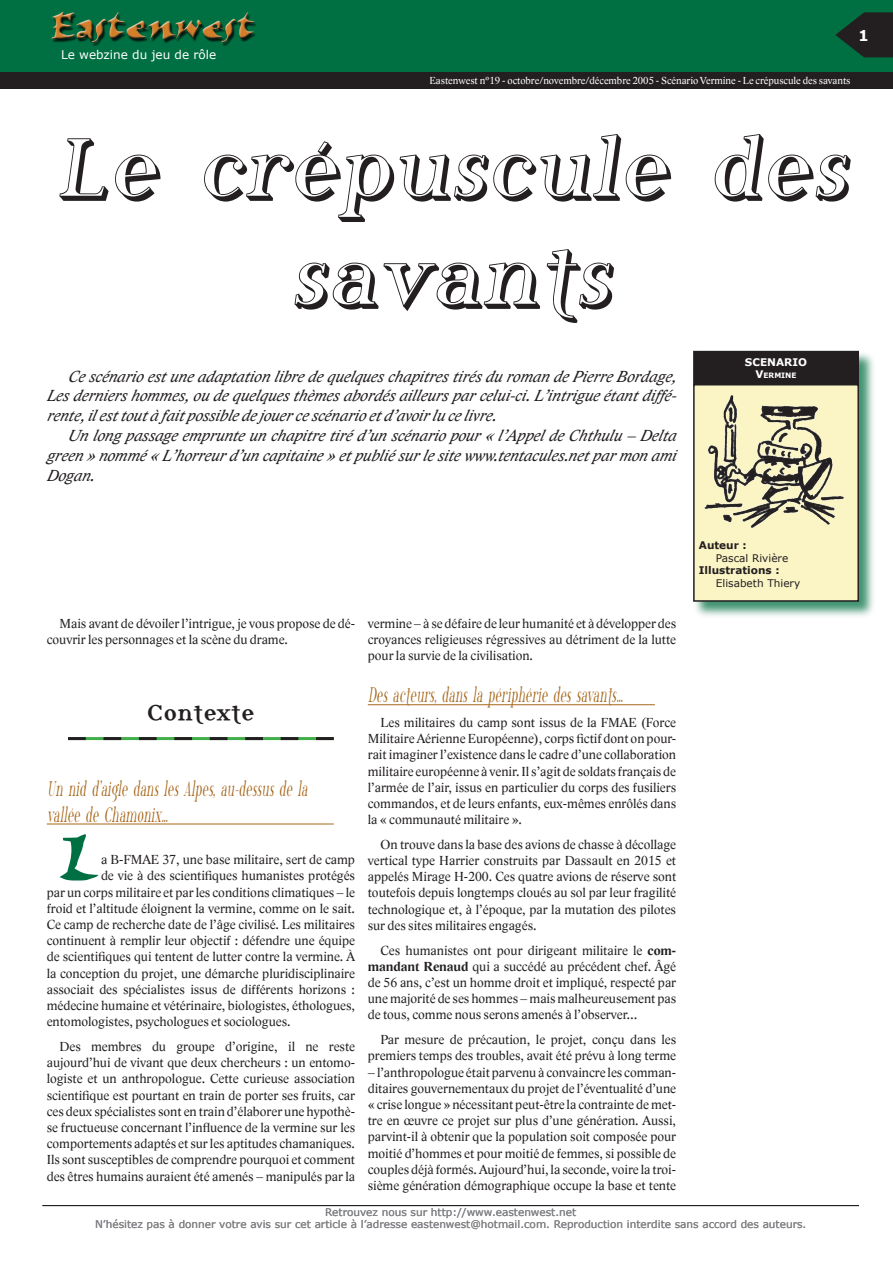
<style>
.page{position:relative;width:893px;height:1263px;background:#fff}
.page>*{position:absolute;margin:0;border:0;box-sizing:border-box;transform-origin:0 0}
.t1{font:90px/108px "Phosphorus Hydride";color:#231f20;text-align:center}
.t2{font:76.35px "Elbjorg Script";color:#006f41}
.t3{font:21px/25.2px "Phosphorus Trichloride";color:#a7661a}
.t4{font:21px "Phosphorus Triselenide";color:#231f20}
.t5{font:italic 16.5px/19.8px "Lido STFCE";color:#231f20}
.t6{font:700 15px "Tahoma";color:#fff}
.t7{font:13.5px/16.2px "Lido STFCE";color:#231f20;text-align:justify}
.t8{font:12px "Verdana";color:#fff}
.t9{font:10.5px/12.6px "Verdana";color:#808285;text-align:center}
.t10{font:10.5px "Lido STFCE";color:#fff}
.t11{font:10.5px "Verdana";color:#231f20}
.t12{font:700 10.5px "Verdana";color:#231f20}
.t13{font:700 10.5px "Verdana";color:#fff}
.t14{font:700 7.35px "Verdana";color:#fff}
.s1{font-size:10.5px}
.s2{font-weight:700}
</style>
<div class="page">
<svg style="left:68px;top:737px;width:266px;height:3px"></svg>
<hr style="left:47px;top:824px;width:287px;height:1px;background:#a7661a">
<hr style="left:368px;top:704px;width:287px;height:1px;background:#a7661a">
<div style="left:1px;top:72px;width:892px;height:17px;background:#231f20"></div>
<div style="left:0;top:0;width:893px;height:72px;background:#006f41"></div>
<img style="left:51px;top:11px;width:205px;height:35px">
<svg style="left:835px;top:12px;width:58px;height:45px"></svg>
<hr style="left:43px;top:1205px;width:816px;height:1px;background:#231f20">
<div style="left:692px;top:350px;width:186px;height:270px;background:#006f41;opacity:.75"></div>
<div style="left:694px;top:352px;width:164px;height:32px;background:#231f20"></div>
<div style="left:693px;top:351px;width:166px;height:34px;border:2px solid #231f20"></div>
<div style="left:694px;top:385px;width:164px;height:216px;background:#fbf5c5"></div>
<div style="left:693px;top:384px;width:166px;height:218px;border:2px solid #231f20"></div>
<img style="left:704px;top:395px;width:140px;height:133px">
<p class="t8" style="left:61px;top:47px;width:157px">Le webzine du jeu de rôle</p>
<p class="t6" style="left:859px;top:25px;width:11px">1</p>
<p class="t10" style="left:429px;top:74px;width:423px">Eastenwest n°19 - octobre/novembre/décembre 2005 - Scénario Vermine - Le crépuscule des savants</p>
<h1 class="t1" style="left:53px;top:118px;width:796px">Le crépuscule des savants</h1>
<p class="t5" style="left:47px;top:366px;width:634px;text-indent:21px">Ce scénario estune adap tation libre de quelqueschap itrestirésdu roman de Pierre Bordage,<br>Lesderniershommes, ou de quelquesthèmesabordésailleursparcelui-ci.L’intrigue étantdiffé&shy;rente, ilesttoutà faitpossible de jouerce scénario etd ’avoirlu ce livre.</p>
<p class="t5" style="left:47px;top:425px;width:634px;text-align:justify;text-indent:21px">Un long passage emp runte un chap itre tiré d ’un scénario pour « l’Appel de Chthulu – Delta green » nommé « L’horreurd ’un capitaine » etpublié surle site www.tentacules.netparmon ami Dogan.</p>
<p class="t13" style="left:745px;top:355px;width:64px">SCENARIO</p>
<p class="t14" style="left:755px;top:371px;width:43px"><span class="s1">V</span>ERMINE</p>
<p class="t7" style="left:47px;top:615px;width:310px;text-indent:13px">Mais avant de dévoiler l’intrigue, je vous propose de dé&shy;couvrir les personnages et la scène du drame.</p>
<h3 class="t4" style="left:147px;top:701px;width:110px">Contexte</h3>
<h3 class="t3" style="left:47px;top:777px;width:262px">Un nid d’aigle dans les Alpes, au-dessus de la vallée de Chamonix…</h3>
<h2 class="t2" style="left:60px;top:817px;width:43px">L</h2>
<p class="t7" style="left:101px;top:852px;width:255px">a B-FMAE 37, une base militaire, sert de camp</p>
<p class="t7" style="left:101px;top:868px;width:255px">de vie à des scientifiques humanistes protégés</p>
<p class="t7" style="left:47px;top:884px;width:310px">par un corps militaire et par les conditions climatiques – le</p>
<p class="t7" style="left:47px;top:900px;width:310px">froid et l’altitude éloignent la vermine, comme on le sait.</p>
<p class="t7" style="left:47px;top:916px;width:310px">Ce camp de recherche date de l’âge civilisé. Les militaires</p>
<p class="t7" style="left:47px;top:933px;width:310px">continuent à remplir leur objectif : défendre une équipe</p>
<p class="t7" style="left:47px;top:949px;width:310px">de scientifiques qui tentent de lutter contre la vermine. À</p>
<p class="t7" style="left:47px;top:965px;width:310px">la conception du projet, une démarche pluridisciplinaire</p>
<p class="t7" style="left:47px;top:981px;width:310px">associait des spécialistes issus de différents horizons :</p>
<p class="t7" style="left:47px;top:997px;width:310px">médecine humaine et vétérinaire, biologistes, éthologues,</p>
<p class="t7" style="left:47px;top:1014px;width:245px">entomologistes, psychologues et sociologues.</p>
<p class="t7" style="left:47px;top:1038px;width:310px;text-indent:13px">Des membres du groupe d’origine, il ne reste aujourd’hui de vivant que deux chercheurs : un entomo&shy;logiste et un anthropologue. Cette curieuse association scientifique est pourtant en train de porter ses fruits, car ces deux spécialistes sont en train d’élaborer une hypothè&shy;se fructueuse concernant l’influence de la vermine sur les comportements adaptés et sur les aptitudes chamaniques.<br>Ils sont susceptibles de comprendre pourquoi et comment des êtres humains auraient été amenés – manipulés par la</p>
<p class="t7" style="left:368px;top:615px;width:310px">vermine – à se défaire de leur humanité et à développer des croyances religieuses régressives au détriment de la lutte pour la survie de la civilisation.</p>
<h3 class="t3" style="left:368px;top:683px;width:257px">Des acteurs, dans la périphérie des savants…</h3>
<p class="t7" style="left:368px;top:714px;width:310px;text-indent:13px">Les militaires du camp sont issus de la FMAE (Force Militaire Aérienne Européenne), corps fictif dont on pour&shy;rait imaginer l’existence dans le cadre d’une collaboration militaire européenne à venir. Il s’agit de soldats français de l’armée de l’air, issus en particulier du corps des fusiliers commandos, et de leurs enfants, eux-mêmes enrôlés dans la « communauté militaire ».</p>
<p class="t7" style="left:368px;top:836px;width:310px;text-indent:13px">On trouve dans la base des avions de chasse à décollage vertical type Harrier construits par Dassault en 2015 et appelés Mirage H-200. Ces quatre avions de réserve sont toutefois depuis longtemps cloués au sol par leur fragilité technologique et, à l’époque, par la mutation des pilotes sur des sites militaires engagés.</p>
<p class="t7" style="left:368px;top:942px;width:310px;text-indent:13px">Ces humanistes ont pour dirigeant militaire le <span class="s2">com&shy;mandant Renaud</span> qui a succédé au précédent chef. Âgé de 56 ans, c’est un homme droit et impliqué, respecté par une majorité de ses hommes – mais malheureusement pas de tous, comme nous serons amenés à l’observer…</p>
<p class="t7" style="left:368px;top:1031px;width:310px;text-align:right">Par mesure de précaution, le projet, conçu dans les premiers temps des troubles, avait été prévu à long terme</p>
<p class="t7" style="left:368px;top:1064px;width:310px">– l’anthropologue était parvenu à convaincre les comman&shy;ditaires gouvernementaux du projet de l’éventualité d’une « crise longue » nécessitant peut-être la contrainte de met&shy;tre en œuvre ce projet sur plus d’une génération. Aussi, parvint-il à obtenir que la population soit composée pour moitié d’hommes et pour moitié de femmes, si possible de couples déjà formés. Aujourd’hui, la seconde, voire la troi&shy;sième génération démographique occupe la base et tente</p>
<p class="t12" style="left:699px;top:538px;width:49px">Auteur :</p>
<p class="t11" style="left:716px;top:551px;width:74px">Pascal Rivière</p>
<p class="t12" style="left:699px;top:564px;width:82px">Illustrations :</p>
<p class="t11" style="left:716px;top:576px;width:86px">Elisabeth Thiery</p>
<p class="t9" style="left:95px;top:1205px;width:713px">Retrouvez nous sur http://www.eastenwest.net<br>N’hésitez pas à donner votre avis sur cet article à l’adresse eastenwest@hotmail.com. Reproduction interdite sans accord des auteurs.</p>
</div>
